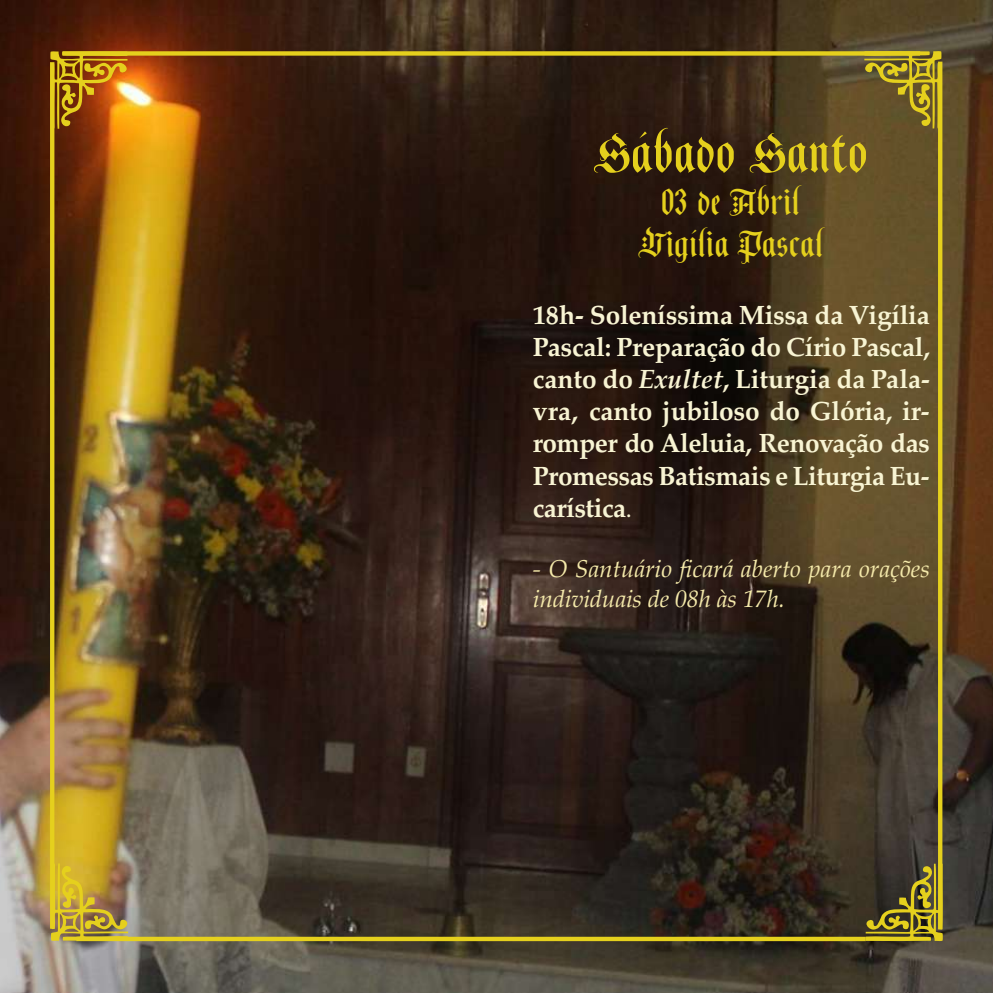
<style>
.page{position:relative;width:993px;height:993px;background:#fff}
.page>*{position:absolute;margin:0;border:0;box-sizing:border-box;transform-origin:0 0}
.t1{font:140px "Corn Pop Three";color:#e5d01d}
.t2{font:63px "Black Knight FLF";color:#e5d01d}
.t3{font:42px/42px "Black Knight FLF";color:#e5d01d;text-align:center}
.t4{font:700 26.25px/32px "Palatino Linotype";letter-spacing:-.02em;color:#f8f4d3;text-align:justify}
.t5{font:italic 24.5px/29.9px "Palatino Linotype";letter-spacing:-.005em;color:#f4e9aa}
.s1{font-style:italic}
.s2{font-weight:400;font-size:24.5px}
</style>
<div class="page">
<img style="left:0;top:0;width:992px;height:992px">
<div style="left:62px;top:51px;width:857px;height:5px;background:#e5d01d"></div>
<svg style="left:128px;top:936px;width:737px;height:4px;background:#c5b320"></svg>
<div style="left:937px;top:62px;width:5px;height:867px;background:#e5d01d"></div>
<hr style="left:50px;top:62px;width:4px;height:866px;background:#e5d01d">
<svg style="left:863px;top:51px;width:78px;height:77px;background:#68582b"></svg>
<svg style="left:51px;top:863px;width:77px;height:77px;background:#a68644"></svg>
<h1 class="t1" style="left:44px;top:-1px;width:86px">g</h1>
<h2 class="t2" style="left:593px;top:122px;width:275px">Sábado Santo</h2>
<h3 class="t3" style="left:638px;top:181px;width:186px">03 de Abril<br>Vigília Pascal</h3>
<p class="t4" style="left:532px;top:299px;width:398px">18h- Soleníssima Missa da Vigília Pascal: Preparação do Círio Pascal, canto do <span class="s1">Exultet</span>, Liturgia da Pala&shy;vra, canto jubiloso do Glória, ir&shy;romper do Aleluia, Renovação das Promessas Batismais e Liturgia Eu&shy;carística<span class="s2">.</span></p>
<p class="t5" style="left:532px;top:553px;width:398px">- O Santuário ficará aberto para orações individuais de 08h às 17h.</p>
<h1 class="t1" style="left:948px;top:993px;width:86px;rotate:-180deg">g</h1>
</div>
